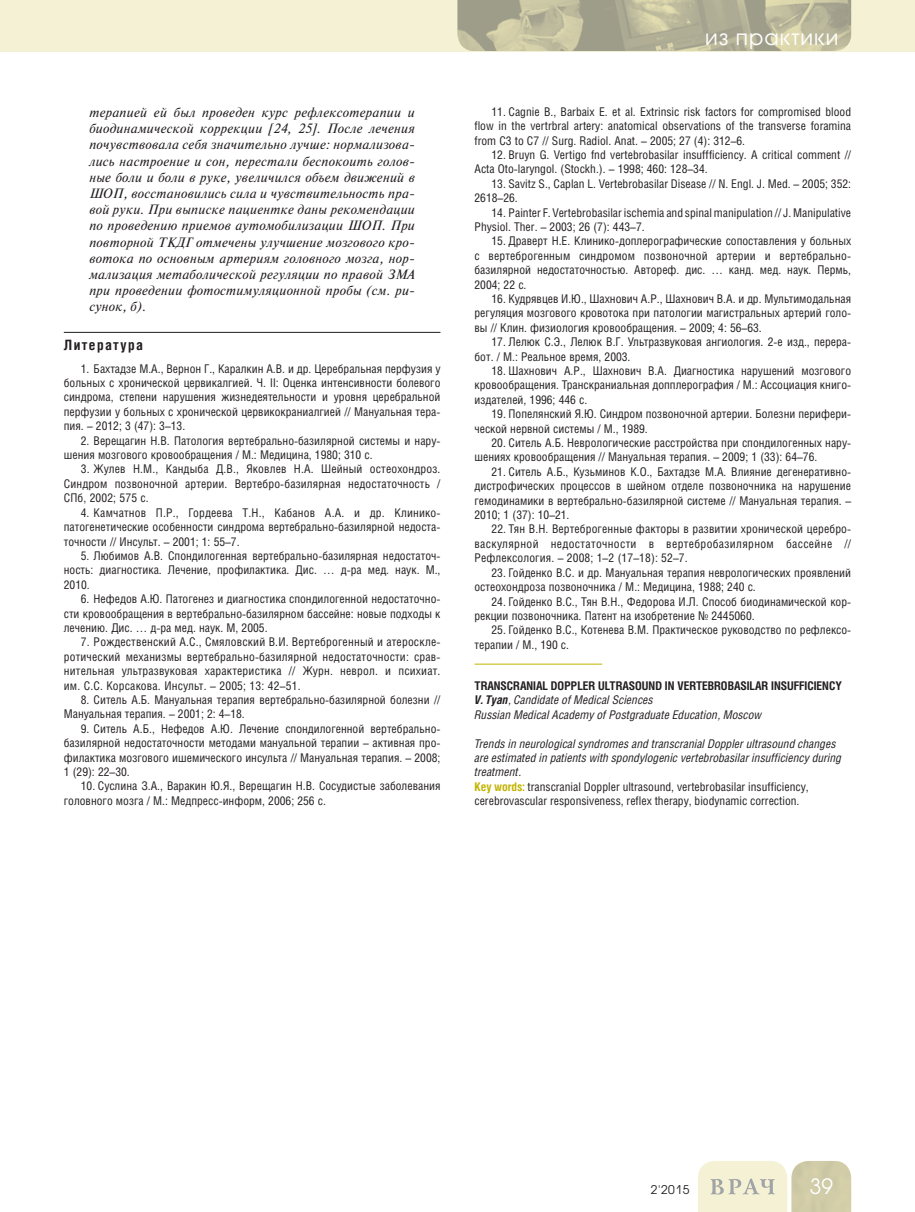
<style>
.page{position:relative;width:915px;height:1212px;background:#fff}
.page>*{position:absolute;margin:0;border:0;box-sizing:border-box;transform-origin:0 0}
.t1{font:21px "Avant Garde Gothic C";letter-spacing:.05em;color:#fff}
.t2{font:700 14.25px "Helios Cond";letter-spacing:.1em;color:#231f20}
.t3{font:italic 13.5px/16.2px "Newton C";letter-spacing:.02em;color:#231f20;text-align:justify}
.t4{font:12px/14.4px "Helios Cond";color:#231f20;text-align:justify}
.t5{font:italic 12px/14.4px "Helios Cond";color:#231f20}
.t6{font:12px "Avant Garde Gothic C";color:#231f20}
.s1{font-weight:700;font-style:normal}
.s2{font-weight:700}
.s3{font-weight:700;font-style:normal;color:#c1b400}
.s4{font-style:normal}
</style>
<div class="page">
<div style="left:0;top:0;width:914px;height:51px;background:#f5f1d5"></div>
<svg style="left:698px;top:1161px;width:152px;height:51px;background:#e3e0c4"></svg>
<img style="left:457px;top:0;width:393px;height:51px">
<hr style="left:64px;top:332px;width:376px;height:1px;background:#231f20">
<hr style="left:474px;top:664px;width:128px;height:1px;background:#c1b400">
<p class="t3" style="left:89px;top:106px;width:327px">терапией ей был проведен курс рефлексотерапии и биодинамической коррекции [24, 25]. После лечения почувствовала себя значительно лучше: нормализова&shy;лись настроение и сон, перестали беспокоить голов&shy;ные боли и боли в руке, увеличился объем движений в ШОП, восстановились сила и чувствительность пра&shy;вой руки. При выписке пациентке даны рекомендации по проведению приемов аутомобилизации ШОП. При повторной ТКДГ отмечены улучшение мозгового кро&shy;вотока по основным артериям головного мозга, нор&shy;мализация метаболической регуляции по правой ЗМА при проведении фотостимуляционной пробы (см. ри&shy;сунок, б).</p>
<p class="t2" style="left:64px;top:339px;width:81px">Литература</p>
<p class="t4" style="left:64px;top:362px;width:378px;text-indent:17px">1. Бахтадзе М.А., Вернон Г., Каралкин А.В. и др. Церебральная перфузия у больных с хронической цервикалгией. Ч. II: Оценка интенсивности болевого синдрома, степени нарушения жизнедеятельности и уровня церебральной перфузии у больных с хронической цервикокраниалгией // Мануальная тера&shy;пия. – 2012; 3 (47): 3–13.</p>
<p class="t4" style="left:64px;top:434px;width:378px;text-indent:17px">2. Верещагин Н.В. Патология вертебрально-базилярной системы и нару&shy;шения мозгового кровообращения / М.: Медицина, 1980; 310 с.</p>
<p class="t4" style="left:64px;top:463px;width:378px;text-indent:17px">3. Жулев Н.М., Кандыба Д.В., Яковлев Н.А. Шейный остеохондроз.<br>Синдром позвоночной артерии. Вертебро-базилярная недостаточность / СПб, 2002; 575 с.</p>
<p class="t4" style="left:64px;top:506px;width:378px;text-indent:17px">4. Камчатнов П.Р., Гордеева Т.Н., Кабанов А.А. и др. Клинико&shy;патогенетические особенности синдрома вертебрально-базилярной недоста&shy;точности // Инсульт. – 2001; 1: 55–7.</p>
<p class="t4" style="left:64px;top:550px;width:378px;text-indent:17px">5. Любимов А.В. Спондилогенная вертебрально-базилярная недостаточ&shy;ность: диагностика. Лечение, профилактика. Дис. … д-ра мед. наук. М., 2010.</p>
<p class="t4" style="left:64px;top:593px;width:378px;text-indent:17px">6. Нефедов А.Ю. Патогенез и диагностика спондилогенной недостаточно&shy;сти кровообращения в вертебрально-базилярном бассейне: новые подходы к лечению. Дис. … д-ра мед. наук. М, 2005.</p>
<p class="t4" style="left:64px;top:636px;width:378px;text-indent:17px">7. Рождественский А.С., Смяловский В.И. Вертеброгенный и атероскле&shy;ротический механизмы вертебрально-базилярной недостаточности: срав&shy;нительная ультразвуковая характеристика // Журн. неврол. и психиат. им. С.С. Корсакова. Инсульт. – 2005; 13: 42–51.</p>
<p class="t4" style="left:64px;top:694px;width:378px;text-indent:17px">8. Ситель А.Б. Мануальная терапия вертебрально-базилярной болезни //<br>Мануальная терапия. – 2001; 2: 4–18.</p>
<p class="t4" style="left:64px;top:722px;width:378px;text-indent:17px">9. Ситель А.Б., Нефедов А.Ю. Лечение спондилогенной вертебрально&shy;базилярной недостаточности методами мануальной терапии – активная про&shy;филактика мозгового ишемического инсульта // Мануальная терапия. – 2008; 1 (29): 22–30.</p>
<p class="t4" style="left:64px;top:780px;width:378px;text-indent:17px">10. Суслина З.А., Варакин Ю.Я., Верещагин Н.В. Сосудистые заболевания головного мозга / М.: Медпресс-информ, 2006; 256 с.</p>
<h1 class="t1" style="left:704px;top:27px;width:135px">из практики</h1>
<p class="t4" style="left:474px;top:106px;width:378px;text-indent:17px">11. Cagnie B., Barbaix E. et al. Extrinsic risk factors for compromised blood flow in the vertrbral artery: anatomical observations of the transverse foramina from C3 to C7 // Surg. Radiol. Anat. – 2005; 27 (4): 312–6.</p>
<p class="t4" style="left:474px;top:149px;width:378px;text-indent:17px">12. Bruyn G. Vertigo fnd vertebrobasilar insuffficiency. A critical comment //<br>Acta Oto-laryngol. (Stockh.). – 1998; 460: 128–34.</p>
<p class="t4" style="left:474px;top:178px;width:378px;text-indent:17px">13. Savitz S., Caplan L. Vertebrobasilar Disease // N. Engl. J. Med. – 2005; 352:<br>2618–26.</p>
<p class="t4" style="left:474px;top:206px;width:378px;text-indent:17px">14. Painter F. Vertebrobasilar ischemia and spinal manipulation // J. Manipulative<br>Physiol. Ther. – 2003; 26 (7): 443–7.</p>
<p class="t4" style="left:474px;top:235px;width:378px;text-indent:17px">15. Драверт Н.Е. Клинико-доплерографические сопоставления у больных с вертеброгенным синдромом позвоночной артерии и вертебрально&shy;базилярной недостаточностью. Автореф. дис. … канд. мед. наук. Пермь, 2004; 22 с.</p>
<p class="t4" style="left:474px;top:293px;width:378px;text-indent:17px">16. Кудрявцев И.Ю., Шахнович А.Р., Шахнович В.А. и др. Мультимодальная регуляция мозгового кровотока при патологии магистральных артерий голо&shy;вы // Клин. физиология кровообращения. – 2009; 4: 56–63.</p>
<p class="t4" style="left:474px;top:336px;width:378px;text-indent:17px">17. Лелюк С.Э., Лелюк В.Г. Ультразвуковая ангиология. 2-е изд., перера&shy;бот. / М.: Реальное время, 2003.</p>
<p class="t4" style="left:474px;top:365px;width:378px;text-indent:17px">18. Шахнович А.Р., Шахнович В.А. Диагностика нарушений мозгового кровообращения. Транскраниальная допплерография / М.: Ассоциация книго&shy;издателей, 1996; 446 с.</p>
<p class="t4" style="left:474px;top:408px;width:378px;text-indent:17px">19. Попелянский Я.Ю. Синдром позвоночной артерии. Болезни перифери&shy;ческой нервной системы / М., 1989.</p>
<p class="t4" style="left:474px;top:437px;width:378px;text-indent:17px">20. Ситель А.Б. Неврологические расстройства при спондилогенных нару&shy;шениях кровообращения // Мануальная терапия. – 2009; 1 (33): 64–76.</p>
<p class="t4" style="left:474px;top:466px;width:378px;text-indent:17px">21. Ситель А.Б., Кузьминов К.О., Бахтадзе М.А. Влияние дегенеративно&shy;дистрофических процессов в шейном отделе позвоночника на нарушение гемодинамики в вертебрально-базилярной системе // Мануальная терапия. – 2010; 1 (37): 10–21.</p>
<p class="t4" style="left:474px;top:523px;width:378px;text-indent:17px">22. Тян В.Н. Вертеброгенные факторы в развитии хронической церебро&shy;васкулярной недостаточности в вертебробазилярном бассейне // Рефлексология. – 2008; 1–2 (17–18): 52–7.</p>
<p class="t4" style="left:474px;top:566px;width:378px;text-indent:17px">23. Гойденко В.С. и др. Мануальная терапия неврологических проявлений остеохондроза позвоночника / М.: Медицина, 1988; 240 с.</p>
<p class="t4" style="left:474px;top:595px;width:378px;text-indent:17px">24. Гойденко В.С., Тян В.Н., Федорова И.Л. Способ биодинамической кор&shy;рекции позвоночника. Патент на изобретение № 2445060.</p>
<p class="t4" style="left:474px;top:624px;width:378px;text-indent:17px">25. Гойденко B.C., Котенева В.М. Практическое руководство по рефлексо&shy;терапии / М., 190 с.</p>
<p class="t5" style="left:474px;top:680px;width:369px"><span class="s1">TRANSCRANIAL DOPPLER ULTRASOUND IN VERTEBROBASILAR INSUFFICIENCY<br></span><span class="s2">V. Tyan</span>, Candidate of Medical Sciences<br>Russian Medical Academy of Postgraduate Education, Moscow</p>
<p class="t5" style="left:474px;top:737px;width:368px">Trends in neurological syndromes and transcranial Doppler ultrasound changes are estimated in patients with spondylogenic vertebrobasilar insufficiency during treatment.<br><span class="s3">Key words:</span> <span class="s4">transcranial Doppler ultrasound, vertebrobasilar insufficiency, cerebrovascular responsiveness, reflex therapy, biodynamic correction.</span></p>
<p class="t6" style="left:650px;top:1184px;width:40px">2'2015</p>
<h1 class="t1" style="left:809px;top:1177px;width:25px">39</h1>
</div>
